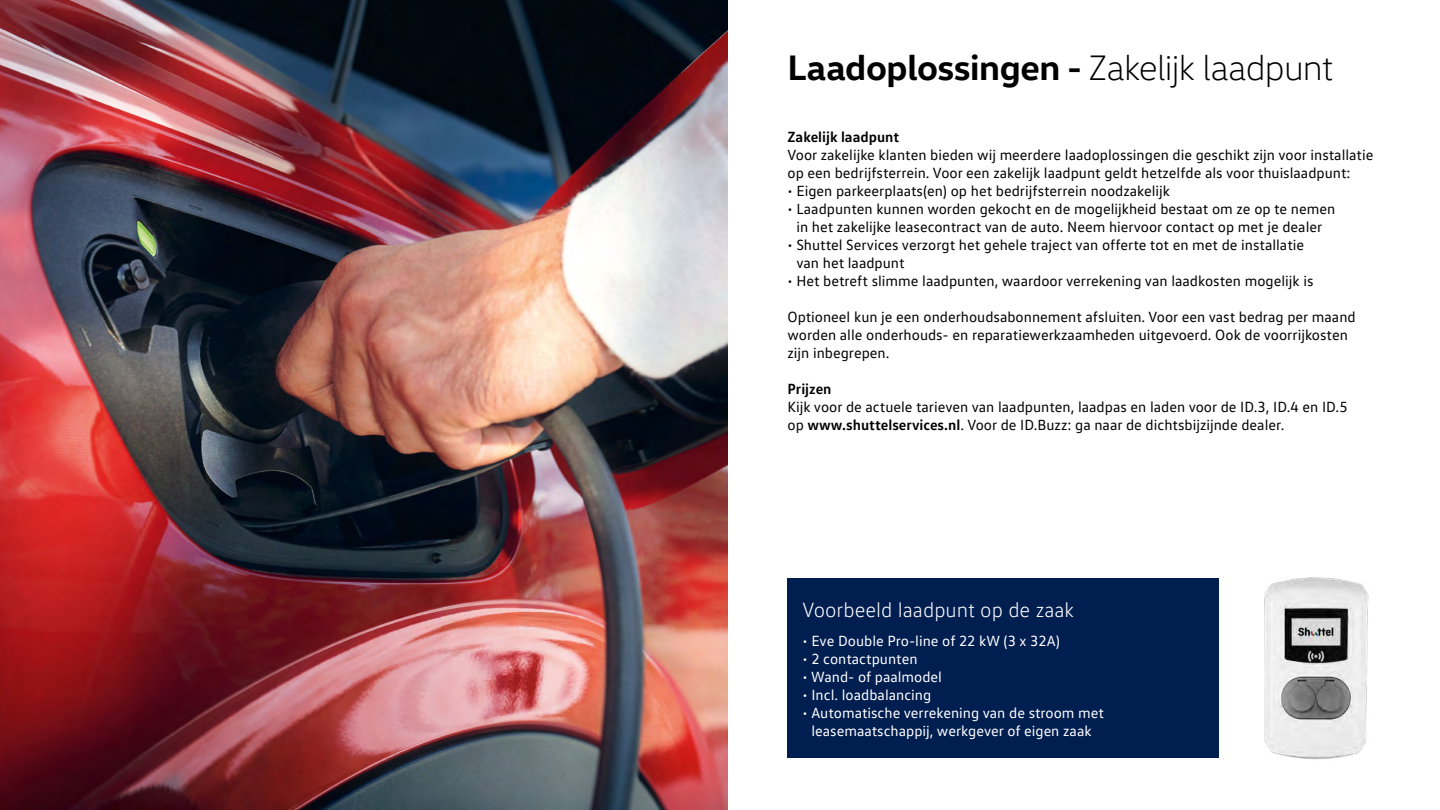
<style>
.page{position:relative;width:1440px;height:810px;background:#fff}
.page>*{position:absolute;margin:0;border:0;box-sizing:border-box;transform-origin:0 0}
.t1{font:700 36px "VW Head";letter-spacing:-.01em;color:#000}
.t2{font:300 21px "VW Text";color:#fff}
.t3{font:15px/18px "VW Text";color:#000}
.t4{font:15px/18px "VW Text";color:#fff;text-align:center}
.t5{font:700 15px "VW Text";color:#000}
.s1{font-weight:300}
.s2{font-weight:700}
</style>
<div class="page">
<div style="left:788px;top:578px;width:431px;height:180px;background:#001e50"></div>
<img style="left:1264px;top:577px;width:105px;height:183px">
<img style="left:0;top:0;width:728px;height:810px">
<h1 class="t1" style="left:788px;top:44px;width:547px">Laadoplossingen - <span class="s1">Zakelijk laadpunt</span></h1>
<p class="t5" style="left:788px;top:127px;width:113px">Zakelijk laadpunt</p>
<p class="t3" style="left:788px;top:145px;width:587px">Voor zakelijke klanten bieden wij meerdere laadoplossingen die geschikt zijn voor installatie op een bedrijfsterrein. Voor een zakelijk laadpunt geldt hetzelfde als voor thuislaadpunt:</p>
<p class="t3" style="left:788px;top:181px;width:384px">• Eigen parkeerplaats(en) op het bedrijfsterrein noodzakelijk</p>
<p class="t3" style="left:788px;top:199px;width:549px;text-align:center">• Laadpunten kunnen worden gekocht en de mogelijkheid bestaat om ze op te nemen in het zakelijke leasecontract van de auto. Neem hiervoor contact op met je dealer</p>
<p class="t3" style="left:796px;top:235px;width:509px;text-indent:-9px">• Shuttel Services verzorgt het gehele traject van offerte tot en met de installatie van het laadpunt</p>
<p class="t3" style="left:788px;top:271px;width:528px">• Het betreft slimme laadpunten, waardoor verrekening van laadkosten mogelijk is</p>
<p class="t3" style="left:788px;top:307px;width:570px">Optioneel kun je een onderhoudsabonnement afsluiten. Voor een vast bedrag per maand worden alle onderhouds- en reparatiewerkzaamheden uitgevoerd. Ook de voorrijkosten zijn inbegrepen.</p>
<p class="t5" style="left:788px;top:379px;width:46px">Prijzen</p>
<p class="t3" style="left:788px;top:397px;width:562px">Kijk voor de actuele tarieven van laadpunten, laadpas en laden voor de ID.3, ID.4 en ID.5 op <span class="s2">www.shuttelservices.nl</span>. Voor de ID.Buzz: ga naar de dichtsbijzijnde dealer.</p>
<h2 class="t2" style="left:802px;top:598px;width:273px">Voorbeeld laadpunt op de zaak</h2>
<p class="t4" style="left:802px;top:631px;width:259px">• Eve Double Pro-line of 22 kW (3 x 32A)</p>
<p class="t4" style="left:802px;top:649px;width:117px">• 2 contactpunten</p>
<p class="t4" style="left:802px;top:667px;width:141px">• Wand- of paalmodel</p>
<p class="t4" style="left:802px;top:685px;width:130px">• Incl. loadbalancing</p>
<p class="t4" style="left:802px;top:703px;width:303px">• Automatische verrekening van de stroom met leasemaatschappij, werkgever of eigen zaak</p>
</div>
